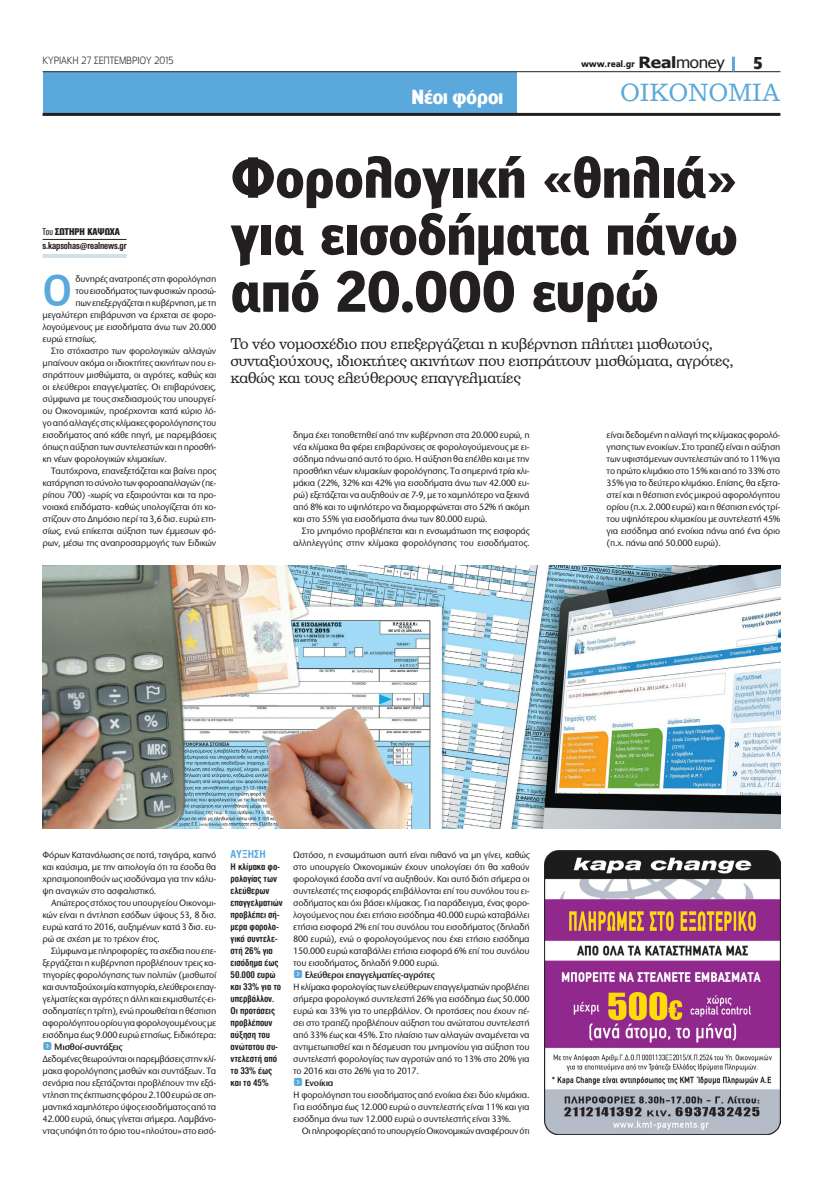
<style>
.page{position:relative;width:823px;height:1191px;background:#fff}
.page>*{position:absolute;margin:0;border:0;box-sizing:border-box;transform-origin:0 0}
.t1{font:900 55px/57px "PF Bell Gothic Text";letter-spacing:-.01em;color:#231f20;text-align:justify;scale:.96 1}
.t2{font:500 42px "PF Lounge";color:#5ba8dc}
.t3{font:24px "PF Clarendon";color:#5ba8dc;scale:.96 1}
.t4{font:700 19px "PF Lounge";color:#fff}
.t5{font:700 16px "PF Lounge";color:#231f20}
.t6{font:15px/17px "PF Clarendon";letter-spacing:-.02em;color:#231f20}
.t7{font:700 condensed 11px "CF Smooth SG";letter-spacing:-.01em;color:#5ba8dc}
.t8{font:300 10px "PF Lounge";letter-spacing:-.005em;color:#231f20;scale:.96 1}
.t9{font:700 10px "PF Akzidenz Text Cond";letter-spacing:-.01em;color:#231f20}
.t10{font:900 10px "PF Akzidenz Text Cond";letter-spacing:-.01em;color:#231f20}
.t11{font:500 9.6px/12px "Stone Sans ITC Hel";letter-spacing:-.025em;color:#231f20;text-align:justify;scale:.96 1}
.t12{font:700 condensed 9.3px/12px "CF Smooth SG";letter-spacing:-.01em;color:#231f20}
.t13{font:900 9px "PF Catalog";letter-spacing:-.02em;color:#231f20;scale:.96 1}
.s1{font-family:"Tahoma";font-weight:700;font-size:15.5px}
.s2{font-family:"Tahoma";font-weight:400;font-size:15.5px}
.s3{font-weight:400}
.s4{font-family:"Button Bonus Rounded Negative";font-weight:400;font-size:10px;color:#5ba8dc}
.s5{font-weight:600}
</style>
<div class="page">
<div style="left:43px;top:72px;width:473px;height:41px;background:#5ba8dc"></div>
<hr style="left:43px;top:71px;width:737px;height:1px;background:#231f20">
<hr style="left:43px;top:113px;width:737px;height:3px;background:#231f20">
<hr style="left:731px;top:57px;width:3px;height:14px;background:#5ba8dc">
<img style="left:43px;top:566px;width:737px;height:262px">
<hr style="left:43px;top:239px;width:83px;height:1px;background:#231f20">
<hr style="left:43px;top:254px;width:83px;height:4px;background:#d4e0e7">
<img style="left:544px;top:850px;width:236px;height:284px">
<p class="t8" style="left:43px;top:55px;width:138px">κυριακη 27 σεπτεμβριου 2015</p>
<p class="t13" style="left:580px;top:59px;width:151px">www.real.gr <span class="s1">Real</span><span class="s2">money</span></p>
<h3 class="t5" style="left:752px;top:54px;width:11px">5</h3>
<h3 class="t4" style="left:411px;top:86px;width:93px">Νέοι φόροι</h3>
<h3 class="t3" style="left:620px;top:80px;width:168px">OIKONOMIA</h3>
<p class="t10" style="left:43px;top:226px;width:79px"><span class="s3">Του</span> ΣΩΤΗΡΗ ΚΑΨΩΧΑ</p>
<p class="t9" style="left:43px;top:240px;width:86px">s.kapsohas@realnews.gr</p>
<h2 class="t2" style="left:43px;top:267px;width:31px">Ο</h2>
<p class="t11" style="left:75px;top:273px;width:148px">δυνηρές ανατροπές στη φορολόγηση</p>
<p class="t11" style="left:75px;top:285px;width:148px">του εισοδήματος των φυσικών προσώ-</p>
<p class="t11" style="left:75px;top:297px;width:148px">πων επεξεργάζεται η κυβέρνηση, με τη</p>
<p class="t11" style="left:43px;top:309px;width:182px">μεγαλύτερη επιβάρυνση να έρχεται σε φορο-</p>
<p class="t11" style="left:43px;top:321px;width:182px">λογούμενους με εισοδήματα άνω των 20.000</p>
<p class="t11" style="left:43px;top:333px;width:58px">ευρώ ετησίως.</p>
<p class="t11" style="left:51px;top:345px;width:173px">Στο στόχαστρο των φορολογικών αλλαγών</p>
<p class="t11" style="left:43px;top:357px;width:182px">μπαίνουν ακόμα οι ιδιοκτήτες ακινήτων που ει-</p>
<p class="t11" style="left:43px;top:369px;width:182px">σπράττουν μισθώματα, οι αγρότες, καθώς και</p>
<p class="t11" style="left:43px;top:381px;width:182px">οι ελεύθεροι επαγγελματίες. Οι επιβαρύνσεις,</p>
<p class="t11" style="left:43px;top:393px;width:182px">σύμφωνα με τους σχεδιασμούς του υπουργεί-</p>
<p class="t11" style="left:43px;top:405px;width:182px">ου Οικονομικών, προέρχονται κατά κύριο λό-</p>
<p class="t11" style="left:43px;top:417px;width:182px">γο από αλλαγές στις κλίμακες φορολόγησης του</p>
<p class="t11" style="left:43px;top:429px;width:182px">εισοδήματος από κάθε πηγή, με παρεμβάσεις</p>
<p class="t11" style="left:43px;top:441px;width:182px">όπως η αύξηση των συντελεστών και η προσθή-</p>
<p class="t11" style="left:43px;top:453px;width:131px">κη νέων φορολογικών κλιμακίων.</p>
<p class="t11" style="left:51px;top:465px;width:173px">Ταυτόχρονα, επανεξετάζεται και βαίνει προς</p>
<p class="t11" style="left:43px;top:477px;width:182px">κατάργηση το σύνολο των φοροαπαλλαγών (πε-</p>
<p class="t11" style="left:43px;top:489px;width:182px">ρίπου 700) -χωρίς να εξαιρούνται και τα προ-</p>
<p class="t11" style="left:43px;top:501px;width:182px">νοιακά επιδόματα- καθώς υπολογίζεται ότι κο-</p>
<p class="t11" style="left:43px;top:513px;width:182px">στίζουν στο Δημόσιο περί τα 3,6 δισ. ευρώ ετη-</p>
<p class="t11" style="left:43px;top:525px;width:182px">σίως, ενώ επίκειται αύξηση των έμμεσων φό-</p>
<p class="t11" style="left:43px;top:537px;width:182px">ρων, μέσω της αναπροσαρμογής των Ειδικών</p>
<h1 class="t1" style="left:230px;top:147px;width:529px">Φορολογική «θηλιά» για εισοδήματα πάνω από 20.000 ευρώ</h1>
<h3 class="t6" style="left:230px;top:335px;width:504px">ΤΟ ΝΈΟ ΝΟΜΟΣΧΈΔΙΟ ΠΟΥ ΕΠΕΞΕΡΓΆΖΕΤΑΙ Η ΚΥΒΈΡΝΗΣΗ ΠΛΉΤΤΕΙ ΜΙΣΘΩΤΟΎΣ,<br>ΣΥΝΤΑΞΙΟΎΧΟΥΣ, ΙΔΙΟΚΤΉΤΕΣ ΑΚΙΝΉΤΩΝ ΠΟΥ ΕΙΣΠΡΆΤΤΟΥΝ ΜΙΣΘΏΜΑΤΑ, ΑΓΡΌΤΕΣ,<br>ΚΑΘΏΣ ΚΑΙ ΤΟΥΣ ΕΛΕΎΘΕΡΟΥΣ ΕΠΑΓΓΕΛΜΑΤΊΕΣ</h3>
<p class="t11" style="left:293px;top:429px;width:248px">δημα έχει τοποθετηθεί από την κυβέρνηση στα 20.000 ευρώ, η νέα κλίμακα θα φέρει επιβαρύνσεις σε φορολογούμενους με ει&shy;σόδημα πάνω από αυτό το όριο. Η αύξηση θα επέλθει και με την προσθήκη νέων κλιμακίων φορολόγησης. Τα σημερινά τρία κλι&shy;μάκια (22%, 32% και 42% για εισοδήματα άνω των 42.000 ευ&shy;ρώ) εξετάζεται να αυξηθούν σε 7-9, με το χαμηλότερο να ξεκινά από 8% και το υψηλότερο να διαμορφώνεται στο 52% ή ακόμη και στο 55% για εισοδήματα άνω των 80.000 ευρώ.</p>
<p class="t11" style="left:293px;top:525px;width:248px;text-align:right">Στο μνημόνιο προβλέπεται και η ενσωμάτωση της εισφοράς αλληλεγγύης στην κλίμακα φορολόγησης του εισοδήματος.</p>
<p class="t11" style="left:606px;top:429px;width:182px">είναι δεδομένη η αλλαγή της κλίμακας φορολό&shy;γησης των ενοικίων. Στο τραπέζι είναι η αύξηση των υφιστάμενων συντελεστών από το 11% για το πρώτο κλιμάκιο στο 15% και από το 33% στο 35% για το δεύτερο κλιμάκιο. Επίσης, θα εξετα&shy;στεί και η θέσπιση ενός μικρού αφορολόγητου ορίου (π.χ. 2.000 ευρώ) και η θέσπιση ενός τρί&shy;του υψηλότερου κλιμακίου με συντελεστή 45% για εισόδημα από ενοίκια πάνω από ένα όριο (π.χ. πάνω από 50.000 ευρώ).</p>
<p class="t11" style="left:43px;top:849px;width:182px">Φόρων Κατανάλωσης σε ποτά, τσιγάρα, καπνό και καύσιμα, με την αιτιολογία ότι τα έσοδα θα χρησιμοποιηθούν ως ισοδύναμα για την κάλυ&shy;ψη αναγκών στο ασφαλιστικό.</p>
<p class="t11" style="left:43px;top:897px;width:182px;text-indent:9px">Απώτερος στόχος του υπουργείου Οικονομι&shy;κών είναι η άντληση εσόδων ύψους 53, 8 δισ. ευρώ κατά το 2016, αυξημένων κατά 3 δισ. ευ&shy;ρώ σε σχέση με το τρέχον έτος.</p>
<p class="t11" style="left:43px;top:945px;width:182px;text-align:left;text-indent:9px">Σύμφωνα με πληροφορίες, τα σχέδια που επε&shy;ξεργάζεται η κυβέρνηση προβλέπουν τρεις κα&shy;τηγορίες φορολόγησης των πολιτών (μισθωτοί και συνταξιούχοι μία κατηγορία, ελεύθεροι επαγ&shy;γελματίες και αγρότες η άλλη και εκμισθωτές-ει&shy;σοδηματίες η τρίτη), ενώ προωθείται η θέσπιση αφορολόγητου ορίου για φορολογουμένους με εισόδημα έως 9.000 ευρώ ετησίως. Ειδικότερα: <span class="s4">f</span> <span class="s5">Μισθοί-συντάξεις<br></span>Δεδομένες θεωρούνται οι παρεμβάσεις στην κλί&shy;μακα φορολόγησης μισθών και συντάξεων. Τα σενάρια που εξετάζονται προβλέπουν την εξά&shy;ντληση της έκπτωσης φόρου 2.100 ευρώ σε ση&shy;μαντικά χαμηλότερο ύψος εισοδήματος από τα 42.000 ευρώ, όπως γίνεται σήμερα. Λαμβάνο&shy;ντας υπόψη ότι το όριο του «πλούτου» στο εισό-</p>
<p class="t7" style="left:230px;top:848px;width:37px">αυξηση</p>
<p class="t12" style="left:230px;top:861px;width:54px">Η κλίμακα φο&shy;ρολογίας των ελεύθερων επαγγελματιών προβλέπει σή&shy;μερα φορολο&shy;γικό συντελε&shy;στή 26% για εισόδημα έως<br>50.000 ευρώ και 33% για το υπερβάλλον.<br>Οι προτάσεις προβλέπουν αύξηση του ανώτατου συ&shy;ντελεστή από το 33% έως και το 45%</p>
<p class="t11" style="left:293px;top:849px;width:248px;text-align:left">Ωστόσο, η ενσωμάτωση αυτή είναι πιθανό να μη γίνει, καθώς στο υπουργείο Οικονομικών έχουν υπολογίσει ότι θα χαθούν φορολογικά έσοδα αντί να αυξηθούν. Και αυτό διότι σήμερα οι συντελεστές της εισφοράς επιβάλλονται επί του συνόλου του ει&shy;σοδήματος και όχι βάσει κλίμακας. Για παράδειγμα, ένας φορο&shy;λογούμενος που έχει ετήσιο εισόδημα 40.000 ευρώ καταβάλλει ετήσια εισφορά 2% επί του συνόλου του εισοδήματος (δηλαδή 800 ευρώ), ενώ ο φορολογούμενος που έχει ετήσιο εισόδημα 150.000 ευρώ καταβάλλει ετήσια εισφορά 6% επί του συνόλου του εισοδήματος, δηλαδή 9.000 ευρώ.<br><span class="s4">f</span> <span class="s5">Ελεύθεροι επαγγελματίες-αγρότες<br></span>Η κλίμακα φορολογίας των ελεύθερων επαγγελματιών προβλέπει σήμερα φορολογικό συντελεστή 26% για εισόδημα έως 50.000 ευρώ και 33% για το υπερβάλλον. Οι προτάσεις που έχουν πέ&shy;σει στο τραπέζι προβλέπουν αύξηση του ανώτατου συντελεστή από 33% έως και 45%. Στο πλαίσιο των αλλαγών αναμένεται να αντιμετωπισθεί και η δέσμευση του μνημονίου για αύξηση του συντελεστή φορολογίας των αγροτών από το 13% στο 20% για το 2016 και στο 26% για το 2017.<br><span class="s4">f</span> <span class="s5">Ενοίκια<br></span>Η φορολόγηση του εισοδήματος από ενοίκια έχει δύο κλιμάκια.<br>Για εισόδημα έως 12.000 ευρώ ο συντελεστής είναι 11% και για εισόδημα άνω των 12.000 ευρώ ο συντελεστής είναι 33%.</p>
<p class="t11" style="left:301px;top:1125px;width:239px">Οι πληροφορίες από το υπουργείο Οικονομικών αναφέρουν ότι</p>
</div>
